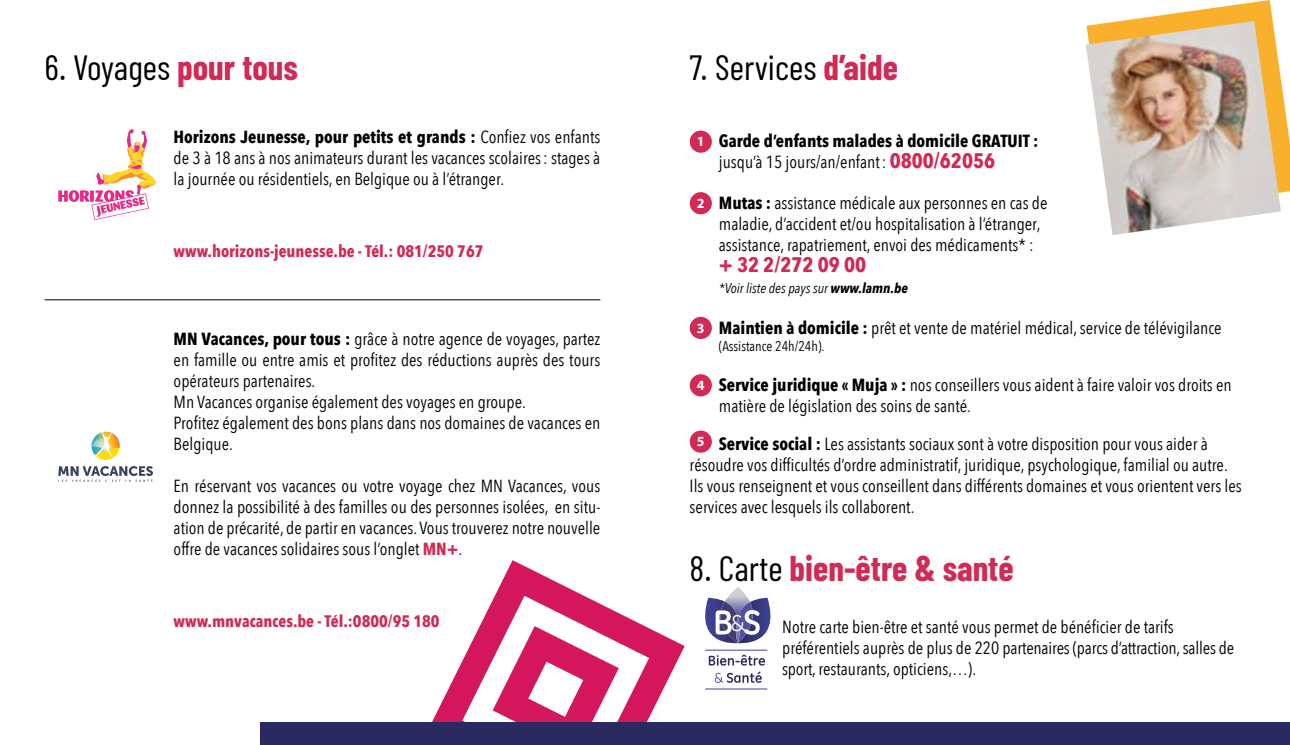
<style>
.page{position:relative;width:1290px;height:745px;background:#fff}
.page>*{position:absolute;margin:0;border:0;box-sizing:border-box;transform-origin:0 0}
.t1{font:35px "Barlow Condensed";color:#000}
.t2{font:700 35px "Barlow Condensed";color:#d02a55}
.t3{font:22.93px "GE Inspira";color:#fff}
.t4{font:700 21px "Avenir Next Condensed";color:#d02a55}
.t5{font:17.5px/21px "Avenir Next Condensed";color:#000}
.t6{font:700 17.5px/21px "Avenir Next Condensed";color:#000}
.t7{font:700 16.62px "Avenir Next Condensed";color:#d02a55}
.t8{font:italic 14px "Avenir Next Condensed";color:#000}
.t9{font:14px "Avenir Next Condensed";color:#000}
.s1{font-weight:700;color:#d02a55}
.s2{font-weight:700}
.s3{font-family:"Myriad Pro";font-size:14px;color:#fff}
.s4{font-weight:400}
.s5{font-size:21px;color:#d02a55}
.s6{font-family:"Myriad Pro";font-weight:700;font-size:14px;color:#fff}
.s7{font-weight:400;color:#000}
</style>
<div class="page">
<hr style="left:45px;top:299px;width:555px;height:1px;background:#000">
<svg style="left:58px;top:466px;width:95px;height:15px"></svg>
<svg style="left:92px;top:431px;width:28px;height:28px"></svg>
<svg style="left:58px;top:129px;width:98px;height:91px"></svg>
<svg style="left:432px;top:560px;width:253px;height:162px"></svg>
<div style="left:260px;top:722px;width:1030px;height:22px;background:#2a2a61"></div>
<div style="left:690px;top:130px;width:22px;height:23px;background:#d02a55;border-radius:50%"></div>
<div style="left:690px;top:192px;width:22px;height:22px;background:#d02a55;border-radius:50%"></div>
<div style="left:690px;top:316px;width:22px;height:23px;background:#d02a55;border-radius:50%"></div>
<div style="left:690px;top:374px;width:22px;height:22px;background:#d02a55;border-radius:50%"></div>
<div style="left:690px;top:430px;width:22px;height:22px;background:#d02a55;border-radius:50%"></div>
<svg style="left:1121px;top:0;width:169px;height:193px"></svg>
<img style="left:1086px;top:21px;width:195px;height:214px">
<svg style="left:705px;top:587px;width:66px;height:57px"></svg>
<svg style="left:709px;top:654px;width:56px;height:11px"></svg>
<svg style="left:715px;top:671px;width:47px;height:11px"></svg>
<hr style="left:705px;top:649px;width:62px;height:1px;background:#3e4395">
<hr style="left:705px;top:688px;width:62px;height:1px;background:#3e4395">
<h1 class="t1" style="left:45px;top:45px;width:255px">6. Voyages <span class="s1">pour tous</span></h1>
<p class="t5" style="left:174px;top:126px;width:428px;text-align:justify"><span class="s2">Horizons Jeunesse, pour petits et grands :</span> Confiez vos enfants de 3 à 18 ans à nos animateurs durant les vacances scolaires: stages à la journée ou résidentiels, en Belgique ou à l’étranger.</p>
<p class="t7" style="left:174px;top:240px;width:311px">www.horizons-jeunesse.be - Tél.: 081/250 767</p>
<p class="t5" style="left:174px;top:328px;width:428px"><span class="s2">MN Vacances, pour tous :</span> grâce à notre agence de voyages, partez en famille ou entre amis et profitez des réductions auprès des tours opérateurs partenaires.<br>Mn Vacances organise également des voyages en groupe.<br>Profitez également des bons plans dans nos domaines de vacances en Belgique.</p>
<p class="t5" style="left:174px;top:475px;width:428px;text-align:justify">En réservant vos vacances ou votre voyage chez MN Vacances, vous donnez la possibilité à des familles ou des personnes isolées, en situ&shy;ation de précarité, de partir en vacances. Vous trouverez notre nouvelle offre de vacances solidaires sous l’onglet <span class="s1">MN+</span>.</p>
<p class="t7" style="left:174px;top:610px;width:267px">www.mnvacances.be - Tél.:0800/95 180</p>
<h1 class="t1" style="left:690px;top:45px;width:210px">7. Services <span class="s1">d’aide</span></h1>
<p class="t6" style="left:719px;top:131px;width:321px;text-indent:-22px"><span class="s3">1</span> Garde d’enfants malades à domicile GRATUIT : <span class="s4">jusqu’à 15 jours/an/enfant:</span> <span class="s5">0800/62056</span></p>
<p class="t5" style="left:719px;top:192px;width:330px;text-indent:-22px"><span class="s6">2</span> <span class="s2">Mutas :</span> assistance médicale aux personnes en cas de maladie, d’accident et/ou hospitalisation à l’étranger, assistance, rapatriement, envoi des médicaments* :</p>
<p class="t4" style="left:719px;top:252px;width:149px">+ 32 2/272 09 00</p>
<p class="t8" style="left:719px;top:280px;width:191px">*Voir liste des pays sur <span class="s2">www.lamn.be</span></p>
<p class="t5" style="left:697px;top:317px;width:526px"><span class="s6">3</span> <span class="s2">Maintien à domicile :</span> prêt et vente de matériel médical, service de télévigilance</p>
<p class="t9" style="left:719px;top:337px;width:107px">(Assistance 24h/24h).</p>
<p class="t5" style="left:719px;top:374px;width:514px;text-indent:-22px"><span class="s6">4</span> <span class="s2">Service juridique « Muja » :</span> nos conseillers vous aident à faire valoir vos droits en matière de législation des soins de santé.</p>
<p class="t5" style="left:690px;top:433px;width:554px;text-indent:7px"><sup>5</sup> <span class="s2">Service social :</span> Les assistants sociaux sont à votre disposition pour vous aider à résoudre vos difficultés d’ordre administratif, juridique, psychologique, familial ou autre.<br>Ils vous renseignent et vous conseillent dans différents domaines et vous orientent vers les services avec lesquels ils collaborent.</p>
<h1 class="t2" style="left:690px;top:546px;width:326px"><span class="s7">8. Carte</span> bien-être &amp; santé</h1>
<p class="t5" style="left:782px;top:616px;width:454px">Notre carte bien-être et santé vous permet de bénéficier de tarifs préférentiels auprès de plus de 220 partenaires (parcs d’attraction, salles de sport, restaurants, opticiens,…).</p>
<h2 class="t3" style="left:731px;top:607px;width:16px">&amp;</h2>
</div>
